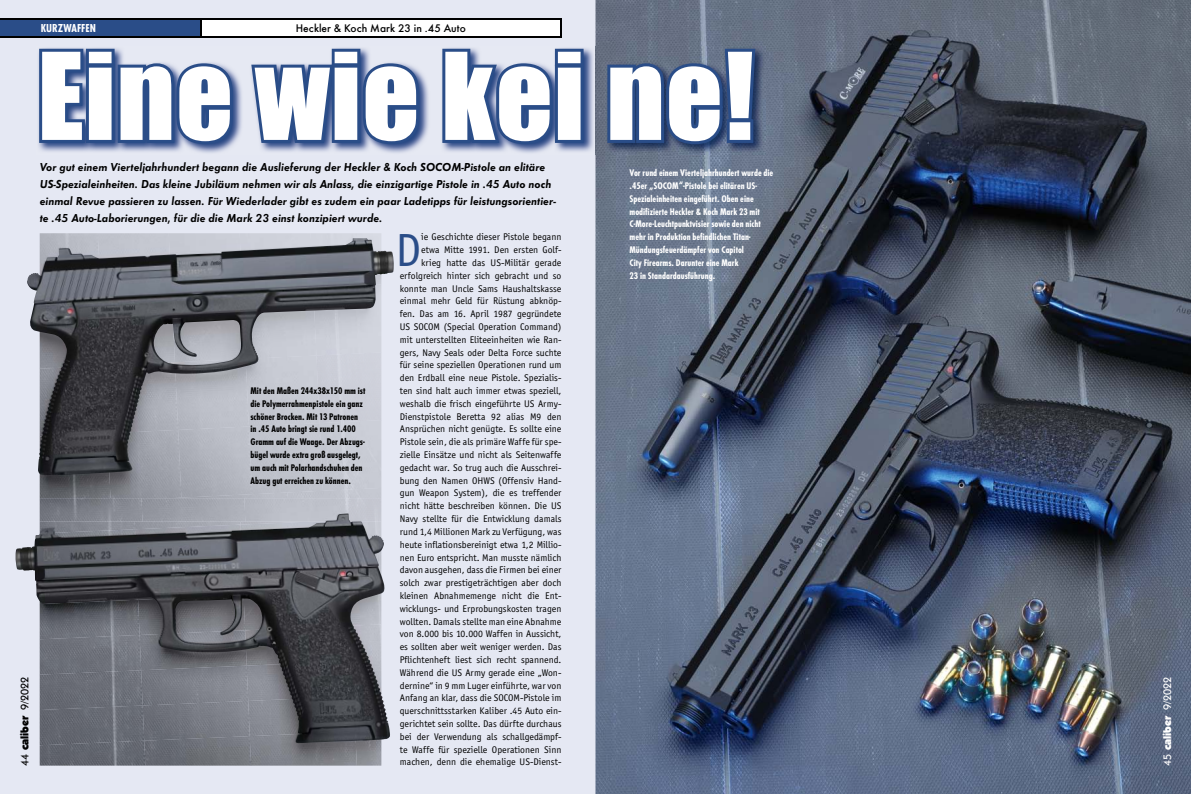
<style>
.page{position:relative;width:1191px;height:794px;background:#fff}
.page>*{position:absolute;margin:0;border:0;box-sizing:border-box;transform-origin:0 0}
.t1{font:111.5px "Impact";letter-spacing:.01em;color:#fff}
.t2{font:46.6px "Officina Sans ITC Std";color:#2a4d88}
.t3{font:italic 700 12px/17px "Function";color:#000}
.t4{font:700 12px "Function Cond";color:#fff}
.t5{font:500 11.5px "Function";color:#000}
.t6{font:500 11px "Itc Kabel";color:#000}
.t7{font:500 11px "Itc Kabel";color:#fff}
.t8{font:700 10px/12.8px "Function Cond";color:#fff}
.t9{font:700 10px/12.8px "Function Cond";color:#000}
.t10{font:9.7px/12.8px "Officina Sans ITC Std";color:#000;text-align:right}
.s1{font-weight:900}
</style>
<div class="page">
<div style="left:0;top:0;width:595px;height:794px;background:#e5e8f3"></div>
<img style="left:347px;top:522px;width:34px;height:102px">
<img style="left:347px;top:590px;width:4px;height:35px">
<img style="left:347px;top:625px;width:4px;height:36px">
<img style="left:351px;top:624px;width:30px;height:106px">
<img style="left:40px;top:695px;width:101px;height:10px">
<img style="left:141px;top:695px;width:106px;height:10px">
<img style="left:247px;top:661px;width:107px;height:40px">
<img style="left:40px;top:705px;width:103px;height:35px">
<img style="left:143px;top:701px;width:105px;height:39px">
<img style="left:248px;top:696px;width:107px;height:40px">
<img style="left:40px;top:740px;width:104px;height:25px">
<img style="left:144px;top:736px;width:106px;height:29px">
<img style="left:250px;top:731px;width:105px;height:34px">
<img style="left:355px;top:730px;width:26px;height:35px">
<img style="left:310px;top:233px;width:71px;height:51px">
<img style="left:353px;top:284px;width:28px;height:68px">
<img style="left:40px;top:475px;width:67px;height:23px">
<img style="left:107px;top:475px;width:71px;height:23px">
<img style="left:178px;top:475px;width:71px;height:17px">
<img style="left:168px;top:492px;width:119px;height:6px">
<img style="left:287px;top:488px;width:94px;height:10px">
<img style="left:40px;top:498px;width:101px;height:15px">
<img style="left:141px;top:498px;width:240px;height:24px">
<img style="left:27px;top:238px;width:326px;height:237px">
<img style="left:595px;top:0;width:596px;height:794px">
<img style="left:40px;top:47px;width:725px;height:107px">
<svg style="left:38px;top:47px;width:199px;height:101px;background:#4a6699"></svg>
<svg style="left:248px;top:47px;width:175px;height:107px"></svg>
<svg style="left:439px;top:47px;width:147px;height:101px;background:#4a6699"></svg>
<svg style="left:604px;top:45px;width:154px;height:103px;background:#304a74"></svg>
<img style="left:15px;top:513px;width:332px;height:182px">
<div style="left:0;top:19px;width:201px;height:18px;background:#2a4d88"></div>
<div style="left:201px;top:19px;width:360px;height:18px;background:#fff"></div>
<svg style="left:200px;top:20px;width:1px;height:16px"></svg>
<hr style="left:0;top:18px;width:201px;height:2px;background:#000">
<hr style="left:201px;top:18px;width:360px;height:2px;background:#000">
<svg style="left:560px;top:20px;width:1px;height:16px"></svg>
<hr style="left:0;top:36px;width:201px;height:1px;background:#000">
<hr style="left:201px;top:36px;width:360px;height:1px;background:#000">
<p class="t4" style="left:41px;top:21px;width:57px">KURZWAFFEN</p>
<p class="t5" style="left:296px;top:22px;width:171px">Heckler &amp; Koch Mark 23 in .45 Auto</p>
<h1 class="t1" style="left:38px;top:10px;width:718px">Eine wie kei ne!</h1>
<p class="t3" style="left:40px;top:158px;width:518px">Vor gut einem Vierteljahrhundert begann die Auslieferung der Heckler &amp; Koch SOCOM-Pistole an elitäre US-Spezialeinheiten. Das kleine Jubiläum nehmen wir als Anlass, die einzigartige Pistole in .45 Auto noch einmal Revue passieren zu lassen. Für Wiederlader gibt es zudem ein paar Ladetipps für leistungsorientier&shy;te .45 Auto-Laborierungen, für die die Mark 23 einst konzipiert wurde.</p>
<h2 class="t2" style="left:395px;top:223px;width:27px">D</h2>
<p class="t8" style="left:629px;top:166px;width:145px">Vor rund einem Vierteljahrhundert wurde die .45er „SOCOM“-Pistole bei elitären US-Spezialeinheiten eingeführt. Oben eine modifizierte Heckler &amp; Koch Mark 23 mit C-More-Leuchtpunktvisier sowie den nicht mehr in Produktion befindlichen Titan-Mündungsfeuerdämpfer von Capitol<br>City Firearms. Darunter eine Mark<br>23 in Standardausführung.</p>
<p class="t10" style="left:400px;top:230px;width:163px">ie Geschichte dieser Pistole begann<br>etwa Mitte 1991. Den ersten Golf&shy;krieg hatte das US-Militär gerade erfolgreich hinter sich gebracht und so konnte man Uncle Sams Haushaltskasse einmal mehr Geld für Rüstung abknöp&shy;fen. Das am 16. April 1987 gegründete US SOCOM (Special Operation Command) mit unterstellten Eliteeinheiten wie Ran&shy;gers, Navy Seals oder Delta Force suchte für seine speziellen Operationen rund um den Erdball eine neue Pistole. Spezialis&shy;ten sind halt auch immer etwas speziell, weshalb die frisch eingeführte US Army-Dienstpistole Beretta 92 alias M9 den Ansprüchen nicht genügte. Es sollte eine Pistole sein, die als primäre Waffe für spe&shy;zielle Einsätze und nicht als Seitenwaffe gedacht war. So trug auch die Ausschrei&shy;bung den Namen OHWS (Offensiv Hand&shy;gun Weapon System), die es treffender nicht hätte beschreiben können. Die US Navy stellte für die Entwicklung damals rund 1,4 Millionen Mark zu Verfügung, was heute inflationsbereinigt etwa 1,2 Millio&shy;nen Euro entspricht. Man musste nämlich davon ausgehen, dass die Firmen bei einer solch zwar prestigeträchtigen aber doch kleinen Abnahmemenge nicht die Ent&shy;wicklungs- und Erprobungskosten tragen wollten. Damals stellte man eine Abnahme von 8.000 bis 10.000 Waffen in Aussicht, es sollten aber weit weniger werden. Das Pflichtenheft liest sich recht spannend.<br>Während die US Army gerade eine „Won&shy;dernine“ in 9 mm Luger einführte, war von Anfang an klar, dass die SOCOM-Pistole im querschnittsstarken Kaliber .45 Auto ein&shy;gerichtet sein sollte. Das dürfte durchaus bei der Verwendung als schallgedämpf&shy;te Waffe für spezielle Operationen Sinn machen, denn die ehemalige US-Dienst-</p>
<p class="t9" style="left:250px;top:384px;width:116px">Mit den Maßen 244x38x150 mm ist die Polymerrahmenpistole ein ganz schöner Brocken. Mit 13 Patronen in .45 Auto bringt sie rund 1.400<br>Gramm auf die Waage. Der Abzugs&shy;bügel wurde extra groß ausgelegt, um auch mit Polarhandschuhen den<br>Abzug gut erreichen zu können.</p>
<p class="t6" style="left:18px;top:765px;width:90px;rotate:-90deg">44 <span class="s1">caliber</span> 9/2022</p>
<p class="t7" style="left:1160px;top:765px;width:90px;rotate:-90deg">45 <span class="s1">caliber</span> 9/2022</p>
</div>
